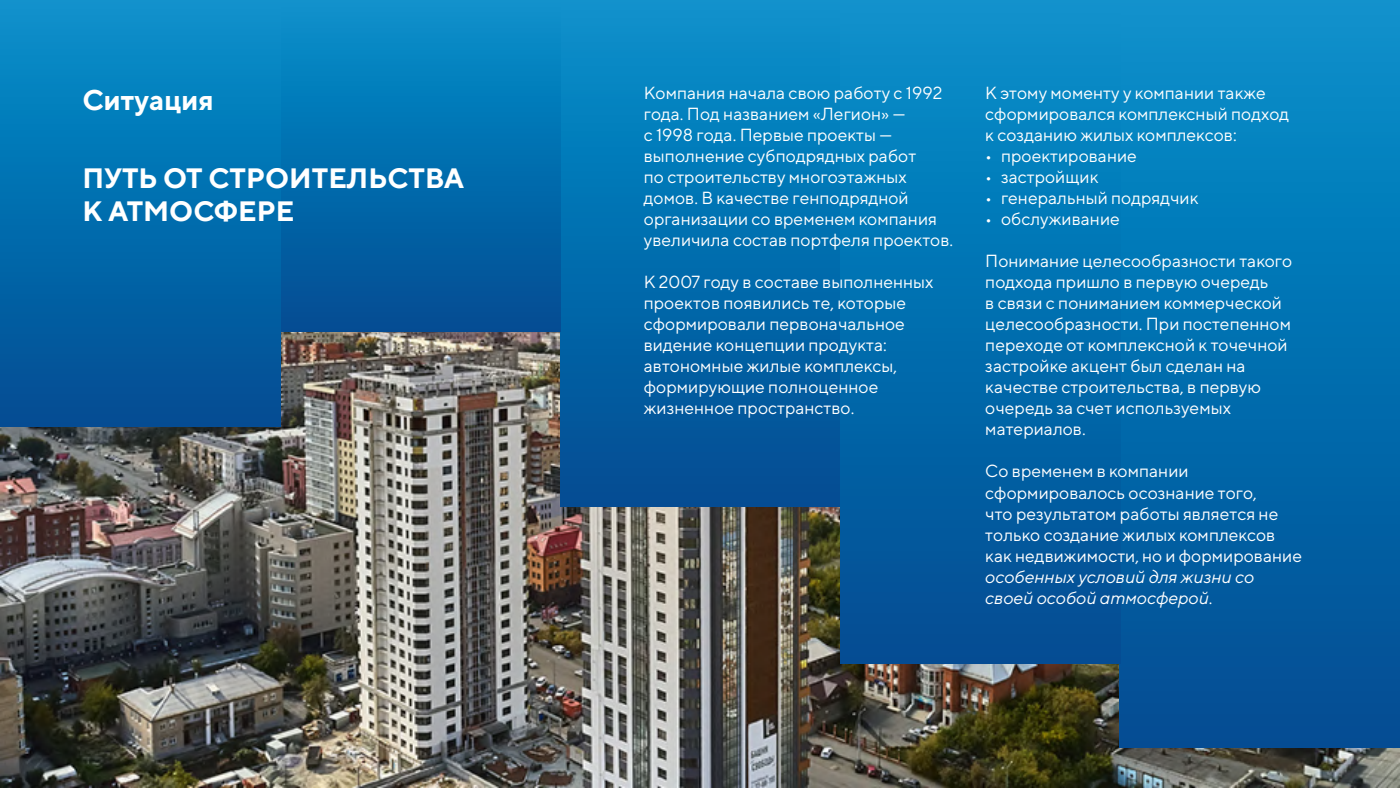
<style>
.page{position:relative;width:1400px;height:788px;background:#fff}
.page>*{position:absolute;margin:0;border:0;box-sizing:border-box;transform-origin:0 0}
.t1{font:700 28.53px "TT Norms";color:#fff}
.t2{font:700 28px/33.6px "TT Norms";color:#fff}
.t3{font:17.5px/21px "TT Norms";color:#fff}
.t4{font:italic 17.5px/21px "TT Norms";color:#fff}
.s1{font-style:normal}
</style>
<div class="page">
<img style="left:0;top:332px;width:1400px;height:455px">
<div style="left:1120px;top:0;width:280px;height:747px;background:linear-gradient(to bottom,#0791cc,#004b92)"></div>
<div style="left:560px;top:0;width:280px;height:506px;background:linear-gradient(to bottom,#0791cc,#004b92)"></div>
<div style="left:280px;top:0;width:280px;height:332px;background:linear-gradient(to bottom,#0791cc,#004b92)"></div>
<div style="left:0;top:0;width:280px;height:426px;background:linear-gradient(to bottom,#0791cc,#004b92)"></div>
<div style="left:840px;top:0;width:280px;height:663px;background:linear-gradient(to bottom,#0791cc,#004b92)"></div>
<h1 class="t1" style="left:82px;top:82px;width:133px">Ситуация</h1>
<h2 class="t2" style="left:82px;top:160px;width:383px">ПУТЬ ОТ СТРОИТЕЛЬСТВА<br>К АТМОСФЕРЕ</h2>
<p class="t3" style="left:644px;top:82px;width:311px">Компания начала свою работу с 1992 года. Под названием «Легион» —<br>с 1998 года. Первые проекты — выполнение субподрядных работ<br>по строительству многоэтажных домов. В качестве генподрядной организации cо временем компания увеличила состав портфеля проектов.</p>
<p class="t3" style="left:644px;top:271px;width:291px">К 2007 году в составе выполненных проектов появились те, которые сформировали первоначальное видение концепции продукта: автономные жилые комплексы, формирующие полноценное жизненное пространство.</p>
<p class="t3" style="left:985px;top:82px;width:306px">К этому моменту у компании также сформировался комплексный подход к созданию жилых комплексов:</p>
<p class="t3" style="left:985px;top:145px;width:153px">• проектирование</p>
<p class="t3" style="left:985px;top:166px;width:115px">• застройщик</p>
<p class="t3" style="left:985px;top:187px;width:215px">• генеральный подрядчик</p>
<p class="t3" style="left:985px;top:208px;width:136px">• обслуживание</p>
<p class="t3" style="left:985px;top:250px;width:308px">Понимание целесообразности такого подхода пришло в первую очередь<br>в связи с пониманием коммерческой целесообразности. При постепенном переходе от комплексной к точечной застройке акцент был сделан на качестве строительства, в первую очередь за счет используемых материалов.</p>
<p class="t3" style="left:985px;top:460px;width:318px">Со временем в компании сформировалось осознание того,<br>что результатом работы является не только создание жилых комплексов как недвижимости, но и формирование</p>
<p class="t4" style="left:985px;top:565px;width:270px">особенных условий для жизни со своей особой атмосферой<span class="s1">.</span></p>
</div>
